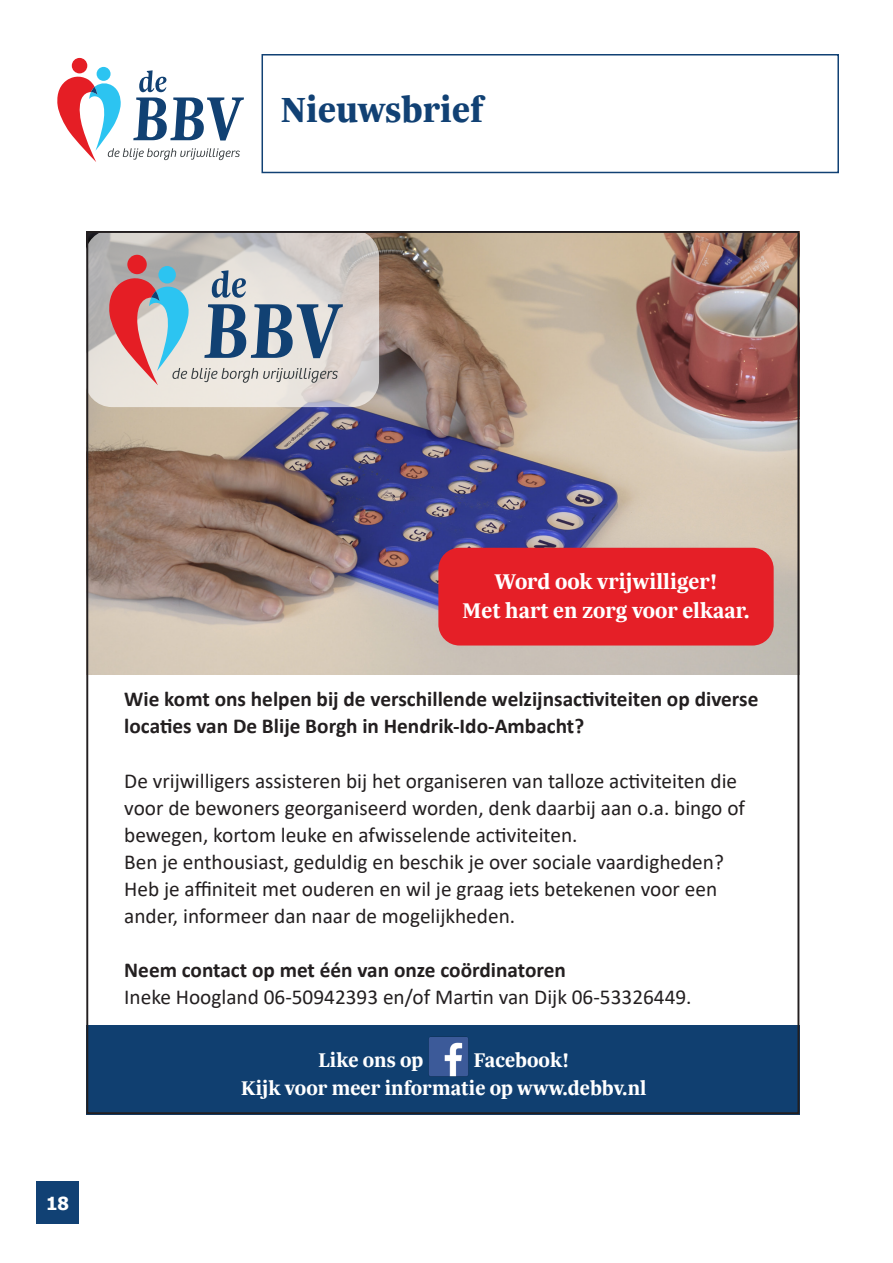
<style>
.page{position:relative;width:893px;height:1263px;background:#fff}
.page>*{position:absolute;margin:0;border:0;box-sizing:border-box;transform-origin:0 0}
.t1{font:800 37.5px "Trola";color:#114174}
.t2{font:700 22.95px "Trola";color:#fff}
.t3{font:21.3px/27.2px "Calibri";color:#231f20}
.t4{font:700 21.3px/27.2px "Calibri";color:#231f20}
.t5{font:700 21.3px "Trola";color:#fff}
.t6{font:700 18px "Tahoma";color:#fff}
</style>
<div class="page">
<div style="left:36px;top:1181px;width:43px;height:42px;background:#114174"></div>
<div style="left:97px;top:67px;width:14px;height:14px;background:#2cc4f1;border-radius:50%"></div>
<div style="left:72px;top:58px;width:15px;height:15px;background:#e51e25;border-radius:50%"></div>
<svg style="left:57px;top:70px;width:187px;height:92px"></svg>
<div style="left:261px;top:54px;width:578px;height:119px;border:2px solid #114174"></div>
<div style="left:86px;top:1025px;width:713px;height:89px;background:#103f70"></div>
<img style="left:89px;top:234px;width:707px;height:440px">
<div style="left:438px;top:548px;width:336px;height:97px;background:#e51f27;border-radius:21px"></div>
<svg style="left:85px;top:230px;width:294px;height:177px;background:#cbc6c2"></svg>
<div style="left:158px;top:266px;width:18px;height:17px;background:#2cc4f1;border-radius:50%"></div>
<div style="left:127px;top:255px;width:20px;height:19px;background:#e51e25;border-radius:50%"></div>
<svg style="left:108px;top:270px;width:235px;height:115px;background:#b8b3b9"></svg>
<img style="left:429px;top:1037px;width:39px;height:39px">
<p class="t1" style="left:281px;top:84px;width:204px">Nieuwsbrief</p>
<p class="t6" style="left:46px;top:1190px;width:24px">18</p>
<p class="t2" style="left:494px;top:566px;width:225px">Word ook vrijwilliger!</p>
<p class="t2" style="left:462px;top:595px;width:289px">Met hart en zorg voor elkaar.</p>
<p class="t4" style="left:124px;top:685px;width:636px">Wie komt ons helpen bij de verschillende welzijnsactiviteiten op diverse locaties van De Blije Borgh in Hendrik-Ido-Ambacht?</p>
<p class="t3" style="left:124px;top:766px;width:622px">De vrijwilligers assisteren bij het organiseren van talloze activiteiten die voor de bewoners georganiseerd worden, denk daarbij aan o.a. bingo of bewegen, kortom leuke en afwisselende activiteiten.</p>
<p class="t3" style="left:124px;top:848px;width:601px">Ben je enthousiast, geduldig en beschik je over sociale vaardigheden?</p>
<p class="t3" style="left:124px;top:875px;width:594px">Heb je affiniteit met ouderen en wil je graag iets betekenen voor een</p>
<p class="t3" style="left:124px;top:902px;width:392px">ander, informeer dan naar de mogelijkheden.</p>
<p class="t4" style="left:124px;top:956px;width:443px">Neem contact op met één van onze coördinatoren</p>
<p class="t3" style="left:124px;top:983px;width:569px">Ineke Hoogland 06-50942393 en/of Martin van Dijk 06-53326449.</p>
<p class="t5" style="left:318px;top:1045px;width:107px">Like ons op</p>
<p class="t5" style="left:474px;top:1045px;width:97px">Facebook!</p>
<p class="t5" style="left:241px;top:1073px;width:407px">Kijk voor meer informatie op www.debbv.nl</p>
</div>
